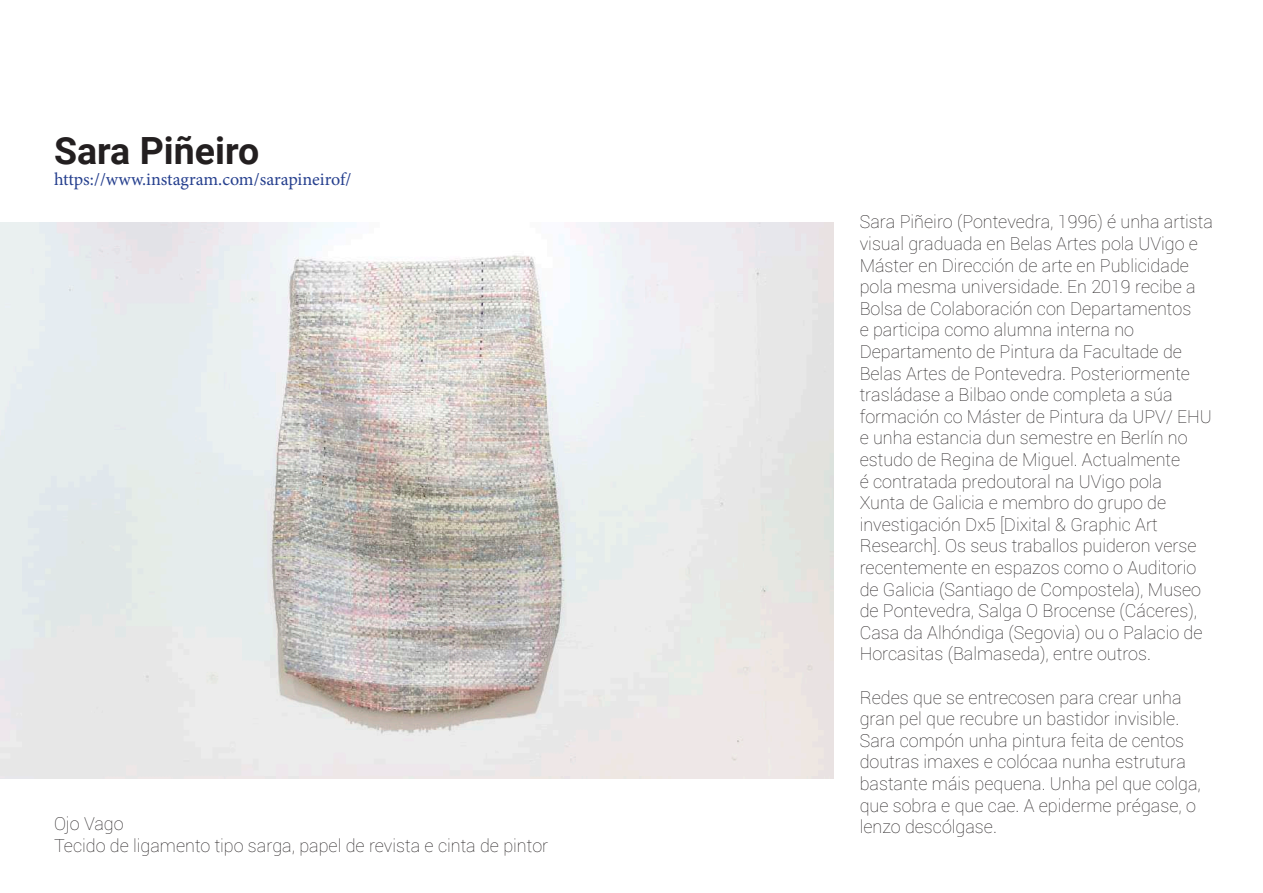
<style>
.page{position:relative;width:1263px;height:893px;background:#fff}
.page>*{position:absolute;margin:0;border:0;box-sizing:border-box;transform-origin:0 0}
.t1{font:700 37.5px "Roboto";color:#231f20}
.t2{font:100 18px/21.6px "Roboto";color:#231f20}
.t3{font:18px "Minion Pro";letter-spacing:-.005em;color:#253f8e}
</style>
<div class="page">
<img style="left:0;top:223px;width:833px;height:555px">
<h1 class="t1" style="left:54px;top:125px;width:207px">Sara Piñeiro</h1>
<p class="t3" style="left:54px;top:167px;width:299px">https://www.instagram.com/sarapineirof/</p>
<p class="t2" style="left:54px;top:812px;width:496px">Ojo Vago<br>Tecido de ligamento tipo sarga, papel de revista e cinta de pintor</p>
<p class="t2" style="left:860px;top:211px;width:355px">Sara Piñeiro (Pontevedra, 1996) é unha artista visual graduada en Belas Artes pola UVigo e Máster en Dirección de arte en Publicidade pola mesma universidade. En 2019 recibe a Bolsa de Colaboración con Departamentos<br>e participa como alumna interna no Departamento de Pintura da Facultade de Belas Artes de Pontevedra. Posteriormente trasládase a Bilbao onde completa a súa formación co Máster de Pintura da UPV/ EHU e unha estancia dun semestre en Berlín no estudo de Regina de Miguel. Actualmente<br>é contratada predoutoral na UVigo pola<br>Xunta de Galicia e membro do grupo de investigación Dx5 [Dixital &amp; Graphic Art Research]. Os seus traballos puideron verse recentemente en espazos como o Auditorio de Galicia (Santiago de Compostela), Museo de Pontevedra, Salga O Brocense (Cáceres), Casa da Alhóndiga (Segovia) ou o Palacio de Horcasitas (Balmaseda), entre outros.</p>
<p class="t2" style="left:860px;top:686px;width:343px">Redes que se entrecosen para crear unha gran pel que recubre un bastidor invisible.<br>Sara compón unha pintura feita de centos doutras imaxes e colócaa nunha estrutura bastante máis pequena. Unha pel que colga, que sobra e que cae. A epiderme prégase, o lenzo descólgase.</p>
</div>
